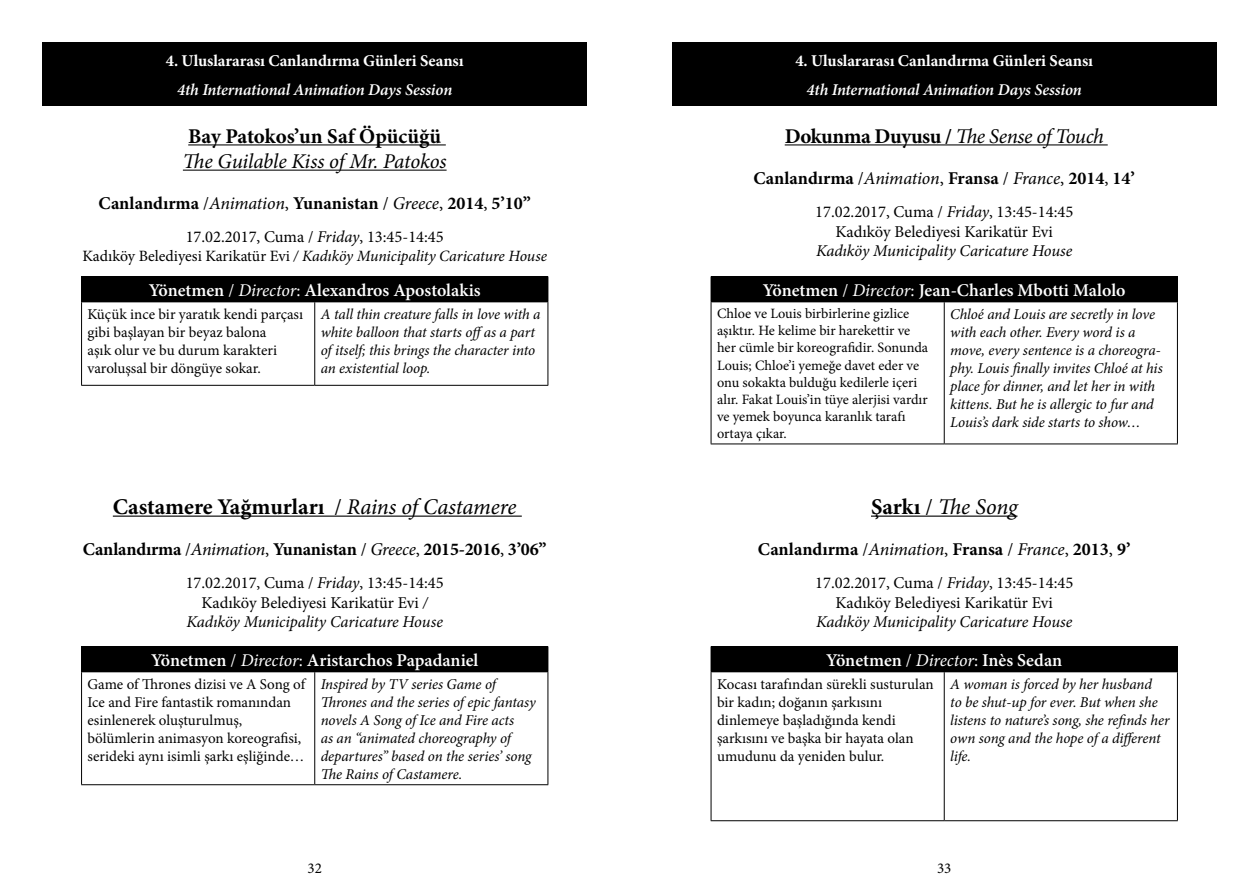
<style>
.page{position:relative;width:1259px;height:893px;background:#fff}
.page>*{position:absolute;margin:0;border:0;box-sizing:border-box;transform-origin:0 0}
.t1{font:700 22.5px "Minion Pro";color:#000}
.t2{font:italic 22.5px "Minion Pro";color:#000}
.t3{font:italic 21px "Minion Pro";letter-spacing:-.015em;color:#000}
.t4{font:700 21px "Minion Pro";color:#000}
.t5{font:700 18px "Minion Pro";color:#000}
.t6{font:600 18px "Minion Pro";color:#fff}
.t7{font:16.5px/19.8px "Minion Pro";color:#000;text-align:center}
.t8{font:700 16.5px "Minion Pro";letter-spacing:-.005em;color:#fff}
.t9{font:italic 600 16.5px "Minion Pro";letter-spacing:-.01em;color:#fff}
.t10{font:italic 16.5px "Minion Pro";letter-spacing:-.01em;color:#000}
.t11{font:italic 15.75px "Minion Pro";letter-spacing:-.01em;color:#000}
.t12{font:italic 15px/18px "Minion Pro";letter-spacing:-.01em;color:#000}
.t13{font:15px/18px "Minion Pro";color:#000}
.t14{font:14.25px/17.1px "Minion Pro";color:#000}
.s1{font-weight:400}
.s2{font-weight:400;font-style:italic}
.s3{font-style:italic}
.s4{font-style:normal}
.s5{font-weight:700;font-style:normal}
</style>
<div class="page">
<div style="left:43px;top:43px;width:544px;height:63px;background:#000"></div>
<hr style="left:188px;top:144px;width:258px;height:1px;background:#000">
<hr style="left:183px;top:170px;width:263px;height:1px;background:#000">
<hr style="left:113px;top:516px;width:409px;height:1px;background:#000">
<div style="left:82px;top:277px;width:466px;height:25px;background:#000"></div>
<hr style="left:81px;top:276px;width:234px;height:1px;background:#000">
<svg style="left:81px;top:277px;width:1px;height:24px"></svg>
<hr style="left:315px;top:276px;width:233px;height:1px;background:#000">
<hr style="left:81px;top:301px;width:234px;height:1px;background:#000">
<hr style="left:81px;top:302px;width:1px;height:83px;background:#000">
<hr style="left:314px;top:302px;width:1px;height:83px;background:#000">
<hr style="left:547px;top:302px;width:1px;height:83px;background:#000">
<hr style="left:81px;top:385px;width:234px;height:1px;background:#000">
<hr style="left:315px;top:385px;width:233px;height:1px;background:#000">
<div style="left:82px;top:647px;width:466px;height:25px;background:#000"></div>
<hr style="left:81px;top:646px;width:234px;height:1px;background:#000">
<svg style="left:81px;top:647px;width:1px;height:24px"></svg>
<hr style="left:315px;top:646px;width:233px;height:1px;background:#000">
<hr style="left:81px;top:671px;width:234px;height:1px;background:#000">
<hr style="left:81px;top:672px;width:1px;height:112px;background:#000">
<hr style="left:314px;top:672px;width:1px;height:112px;background:#000">
<hr style="left:547px;top:672px;width:1px;height:112px;background:#000">
<hr style="left:81px;top:784px;width:234px;height:1px;background:#000">
<hr style="left:315px;top:784px;width:233px;height:1px;background:#000">
<div style="left:672px;top:43px;width:544px;height:63px;background:#000"></div>
<hr style="left:784px;top:144px;width:323px;height:1px;background:#000">
<hr style="left:871px;top:516px;width:146px;height:1px;background:#000">
<div style="left:711px;top:277px;width:466px;height:25px;background:#000"></div>
<hr style="left:710px;top:276px;width:234px;height:1px;background:#000">
<svg style="left:710px;top:277px;width:1px;height:24px"></svg>
<hr style="left:944px;top:276px;width:233px;height:1px;background:#000">
<svg style="left:1177px;top:277px;width:1px;height:24px"></svg>
<hr style="left:710px;top:301px;width:234px;height:1px;background:#000">
<hr style="left:710px;top:302px;width:1px;height:142px;background:#000">
<hr style="left:944px;top:302px;width:1px;height:142px;background:#000">
<hr style="left:1177px;top:302px;width:1px;height:142px;background:#000">
<hr style="left:710px;top:444px;width:234px;height:1px;background:#000">
<hr style="left:944px;top:444px;width:233px;height:1px;background:#000">
<div style="left:711px;top:647px;width:466px;height:25px;background:#000"></div>
<hr style="left:710px;top:646px;width:234px;height:1px;background:#000">
<svg style="left:710px;top:647px;width:1px;height:24px"></svg>
<hr style="left:944px;top:646px;width:233px;height:1px;background:#000">
<svg style="left:1177px;top:647px;width:1px;height:24px"></svg>
<hr style="left:710px;top:671px;width:234px;height:1px;background:#000">
<hr style="left:710px;top:672px;width:1px;height:148px;background:#000">
<hr style="left:944px;top:672px;width:1px;height:148px;background:#000">
<hr style="left:1177px;top:672px;width:1px;height:148px;background:#000">
<hr style="left:710px;top:820px;width:234px;height:1px;background:#000">
<hr style="left:944px;top:820px;width:233px;height:1px;background:#000">
<p class="t8" style="left:166px;top:49px;width:299px">4. Uluslararası Canlandırma Günleri Seansı</p>
<p class="t9" style="left:177px;top:78px;width:277px">4th International Animation Days Session</p>
<h2 class="t4" style="left:188px;top:121px;width:254px">Bay Patokos’un Saf Öpücüğü</h2>
<h2 class="t3" style="left:183px;top:147px;width:265px">The Guilable Kiss of Mr. Patokos</h2>
<p class="t5" style="left:99px;top:191px;width:434px">Canlandırma <span class="s1">/</span><span class="s2">Animation</span><span class="s1">,</span> Yunanistan <span class="s1">/</span> <span class="s2">Greece</span><span class="s1">,</span> 2014<span class="s1">,</span> 5’10’’</p>
<p class="t7" style="left:186px;top:227px;width:260px">17.02.2017, Cuma / <span class="s3">Friday</span>, 13:45-14:45</p>
<p class="t11" style="left:82px;top:245px;width:466px"><span class="s4">Kadıköy Belediyesi Karikatür Evi</span> / Kadıköy Municipality Caricature House</p>
<p class="t6" style="left:149px;top:278px;width:333px">Yönetmen <span class="s1">/</span> <span class="s2">Director</span><span class="s1">:</span> Alexandros Apostolakis</p>
<p class="t13" style="left:88px;top:305px;width:217px">Küçük ince bir yaratık kendi parçası gibi başlayan bir beyaz balona<br>aşık olur ve bu durum karakteri varoluşsal bir döngüye sokar.</p>
<p class="t12" style="left:321px;top:305px;width:221px">Α tall thin creature falls in love with a white balloon that starts offas a part of itself; this brings the character into an existential loop.</p>
<h1 class="t1" style="left:113px;top:491px;width:405px">Castamere Yağmurları <span class="s1">/</span> <span class="s2">Rains of Castamere</span></h1>
<p class="t5" style="left:83px;top:537px;width:465px">Canlandırma <span class="s1">/</span><span class="s2">Animation</span><span class="s1">,</span> Yunanistan <span class="s1">/</span> <span class="s2">Greece</span><span class="s1">,</span> 2015-2016<span class="s1">,</span> 3’06”</p>
<p class="t7" style="left:186px;top:573px;width:260px">17.02.2017, Cuma / <span class="s3">Friday</span>, 13:45-14:45<br>Kadıköy Belediyesi Karikatür Evi <span class="s3">/<br>Kadıköy Municipality Caricature House</span></p>
<p class="t6" style="left:151px;top:648px;width:329px">Yönetmen <span class="s1">/</span> <span class="s2">Director</span><span class="s1">:</span> Aristarchos Papadaniel</p>
<p class="t13" style="left:88px;top:675px;width:219px">Game of Thrones dizisi ve A Song of Ice and Fire fantastik romanından esinlenerek oluşturulmuş, bölümlerin animasyon koreografisi, serideki aynı isimli şarkı eşliğinde…</p>
<p class="t12" style="left:321px;top:675px;width:216px">Inspired by TV series Game of<br>Thrones and the series of epic fantasy novels A Song of Ice and Fire acts<br>as an “animated choreography of departures” based on the series’ song<br>The Rains of Castamere.</p>
<p class="t13" style="left:307px;top:859px;width:16px">32</p>
<p class="t8" style="left:795px;top:49px;width:299px">4. Uluslararası Canlandırma Günleri Seansı</p>
<p class="t9" style="left:806px;top:78px;width:277px">4th International Animation Days Session</p>
<h2 class="t3" style="left:784px;top:122px;width:320px"><span class="s5">Dokunma Duyusu /</span> The Sense of Touch</h2>
<p class="t5" style="left:753px;top:166px;width:383px">Canlandırma <span class="s1">/</span><span class="s2">Animation</span><span class="s1">,</span> Fransa <span class="s1">/</span> <span class="s2">France</span><span class="s1">,</span> 2014<span class="s1">,</span> 14’</p>
<p class="t7" style="left:815px;top:202px;width:260px">17.02.2017, Cuma / <span class="s3">Friday</span>, 13:45-14:45<br>Kadıköy Belediyesi Karikatür Evi</p>
<p class="t10" style="left:816px;top:240px;width:258px">Kadıköy Municipality Caricature House</p>
<p class="t6" style="left:763px;top:278px;width:364px">Yönetmen <span class="s1">/</span> <span class="s2">Director</span><span class="s1">:</span> Jean-Charles Mbotti Malolo</p>
<p class="t14" style="left:717px;top:305px;width:213px">Chloe ve Louis birbirlerine gizlice aşıktır. He kelime bir harekettir ve her cümle bir koreografidir. Sonunda Louis; Chloe’i yemeğe davet eder ve onu sokakta bulduğu kedilerle içeri alır. Fakat Louis’in tüye alerjisi vardır ve yemek boyunca karanlık tarafı ortaya çıkar.</p>
<p class="t12" style="left:950px;top:305px;width:214px">Chloé and Louis are secretly in love with each other. Every word is a move, every sentence is a choreogra&shy;phy. Louis finally invites Chloé at his place for dinner, and let her in with kittens. But he is allergic to fur and Louis’s dark side starts to show…</p>
<h1 class="t2" style="left:871px;top:491px;width:148px"><span class="s5">Şarkı</span> <span class="s4">/</span> The Song</h1>
<p class="t5" style="left:758px;top:537px;width:374px">Canlandırma <span class="s1">/</span><span class="s2">Animation</span><span class="s1">,</span> Fransa <span class="s1">/</span> <span class="s2">France</span><span class="s1">,</span> 2013<span class="s1">,</span> 9’</p>
<p class="t7" style="left:815px;top:573px;width:260px">17.02.2017, Cuma / <span class="s3">Friday</span>, 13:45-14:45<br>Kadıköy Belediyesi Karikatür Evi</p>
<p class="t10" style="left:816px;top:611px;width:258px">Kadıköy Municipality Caricature House</p>
<p class="t6" style="left:826px;top:648px;width:237px">Yönetmen <span class="s1">/</span> <span class="s2">Director</span><span class="s1">:</span> Inès Sedan</p>
<p class="t13" style="left:717px;top:675px;width:218px">Kocası tarafından sürekli susturulan bir kadın; doğanın şarkısını dinlemeye başladığında kendi şarkısını ve başka bir hayata olan umudunu da yeniden bulur.</p>
<p class="t12" style="left:950px;top:675px;width:221px">A woman is forced by her husband<br>to be shut-up for ever. But when she listens to nature’s song, she refinds her own song and the hope of a different life.</p>
<p class="t13" style="left:937px;top:859px;width:16px">33</p>
</div>
